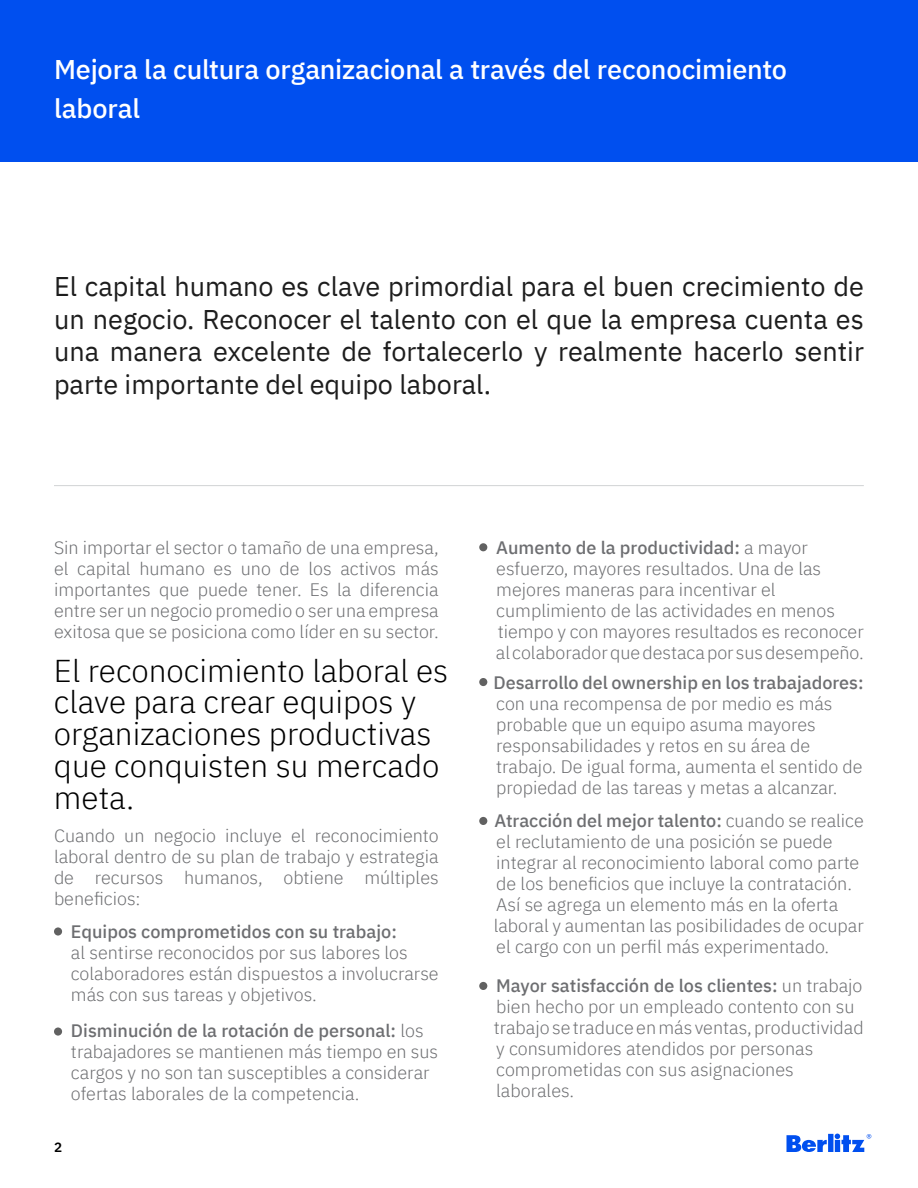
<style>
.page{position:relative;width:918px;height:1188px;background:#fff}
.page>*{position:absolute;margin:0;border:0;box-sizing:border-box;transform-origin:0 0}
.t1{font:300 31.5px/31.8px "IBM Plex Sans";color:#000}
.t2{font:27px/32.4px "IBM Plex Sans";color:#1d1d1d;text-align:justify}
.t3{font:500 27px/39px "IBM Plex Sans";letter-spacing:-.01em;color:#fff}
.t4{font:300 18px/21px "IBM Plex Sans";color:#6d6e71}
.t5{font:500 18px "IBM Plex Sans";color:#6d6e71}
.t6{font:600 13.5px "IBM Plex Sans";color:#000}
.s1{font-weight:500}
</style>
<div class="page">
<div style="left:0;top:0;width:918px;height:162px;background:#004fef"></div>
<svg style="left:835px;top:1134px;width:36px;height:18px"></svg>
<div style="left:828px;top:1134px;width:5px;height:18px;background:#004fef"></div>
<svg style="left:786px;top:1135px;width:41px;height:17px"></svg>
<hr style="left:54px;top:485px;width:810px;height:1px;background:#d1d3d4">
<div style="left:54px;top:927px;width:8px;height:9px;background:#616161;border-radius:50%"></div>
<div style="left:479px;top:543px;width:8px;height:8px;background:#616161;border-radius:50%"></div>
<div style="left:479px;top:678px;width:8px;height:8px;background:#616161;border-radius:50%"></div>
<div style="left:479px;top:817px;width:8px;height:8px;background:#616161;border-radius:50%"></div>
<div style="left:479px;top:982px;width:8px;height:8px;background:#616161;border-radius:50%"></div>
<div style="left:54px;top:1028px;width:8px;height:8px;background:#616161;border-radius:50%"></div>
<h2 class="t3" style="left:54px;top:47px;width:735px">Mejora la cultura organizacional a través del reconocimiento laboral</h2>
<h2 class="t2" style="left:54px;top:268px;width:811px">El capital humano es clave primordial para el buen crecimiento de un negocio. Reconocer el talento con el que la empresa cuenta es una manera excelente de fortalecerlo y realmente hacerlo sentir parte importante del equipo laboral.</h2>
<p class="t4" style="left:54px;top:536px;width:386px;text-align:justify">Sin importar el sector o tamaño de una empresa, el capital humano es uno de los activos más importantes que puede tener. Es la diferencia entre ser un negocio promedio o ser una empresa exitosa que se posiciona como líder en su sector.</p>
<h1 class="t1" style="left:54px;top:652px;width:396px">El reconocimiento laboral es clave para crear equipos y organizaciones productivas que conquisten su mercado meta.</h1>
<p class="t4" style="left:54px;top:824px;width:386px;text-align:justify">Cuando un negocio incluye el reconocimiento laboral dentro de su plan de trabajo y estrategia de recursos humanos, obtiene múltiples beneficios:</p>
<p class="t5" style="left:71px;top:918px;width:327px">Equipos comprometidos con su trabajo:</p>
<p class="t4" style="left:71px;top:941px;width:369px">al sentirse reconocidos por sus labores los colaboradores están dispuestos a involucrarse más con sus tareas y objetivos.</p>
<p class="t4" style="left:71px;top:1019px;width:369px"><span class="s1">Disminución de la rotación de personal:</span> los trabajadores se mantienen más tiempo en sus cargos y no son tan susceptibles a considerar ofertas laborales de la competencia.</p>
<p class="t6" style="left:54px;top:1137px;width:10px">2</p>
<p class="t4" style="left:496px;top:536px;width:369px"><span class="s1">Aumento de la productividad:</span> a mayor esfuerzo, mayores resultados. Una de las mejores maneras para incentivar el cumplimiento de las actividades en menos tiempo y con mayores resultados es reconocer al colaborador que destaca por sus desempeño.</p>
<p class="t5" style="left:493px;top:669px;width:372px">Desarrollo del ownership en los trabajadores:</p>
<p class="t4" style="left:496px;top:692px;width:368px">con una recompensa de por medio es más probable que un equipo asuma mayores responsabilidades y retos en su área de trabajo. De igual forma, aumenta el sentido de propiedad de las tareas y metas a alcanzar.</p>
<p class="t4" style="left:494px;top:809px;width:372px"><span class="s1">Atracción del mejor talento:</span> cuando se realice el reclutamiento de una posición se puede integrar al reconocimiento laboral como parte de los beneficios que incluye la contratación.<br>Así se agrega un elemento más en la oferta laboral y aumentan las posibilidades de ocupar el cargo con un perfil más experimentado.</p>
<p class="t4" style="left:494px;top:974px;width:372px"><span class="s1">Mayor satisfacción de los clientes:</span> un trabajo bien hecho por un empleado contento con su trabajo se traduce en más ventas, productividad y consumidores atendidos por personas comprometidas con sus asignaciones laborales.</p>
</div>
